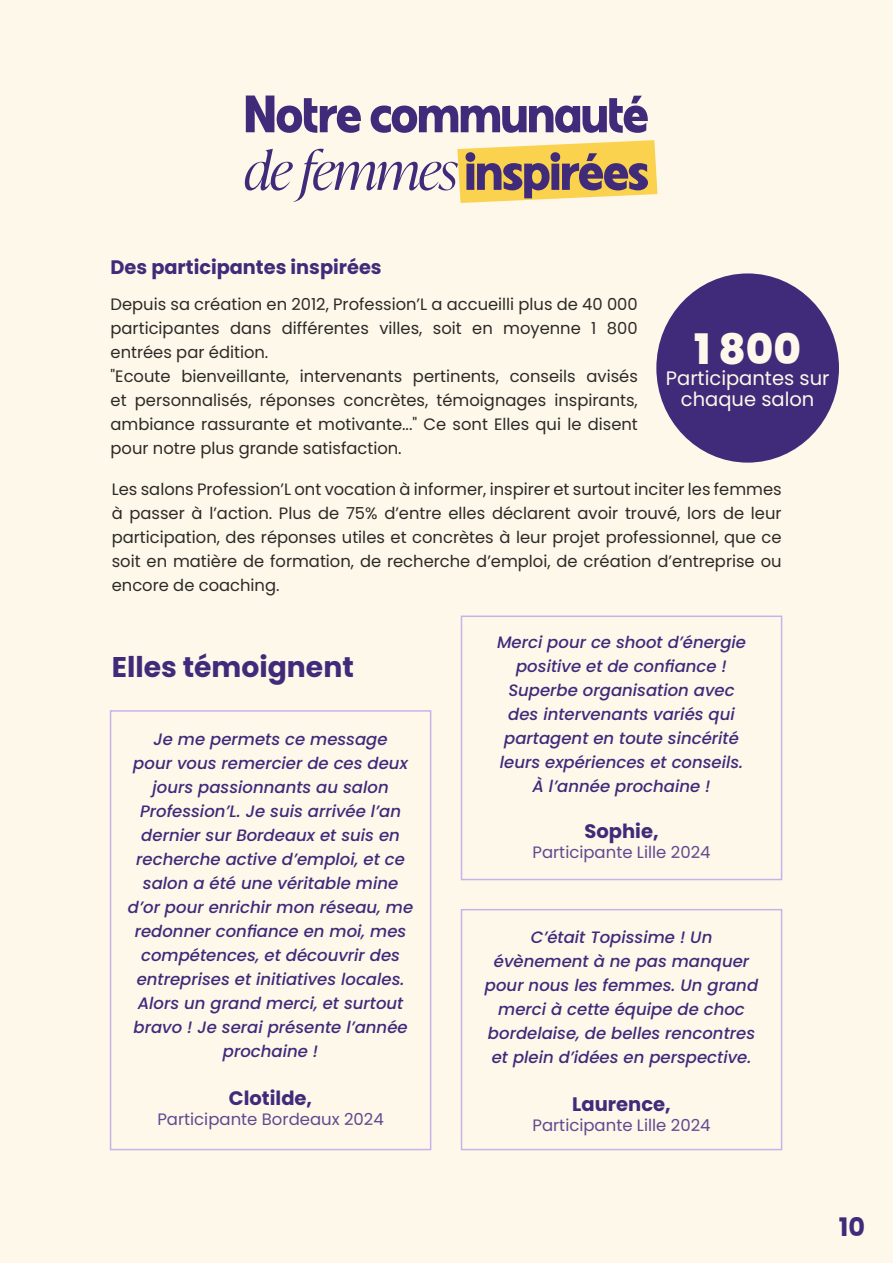
<style>
.page{position:relative;width:893px;height:1263px;background:#fef8eb}
.page>*{position:absolute;margin:0;border:0;box-sizing:border-box;transform-origin:0 0}
.t1{font:52.5px "VVDS Fifties S Exp S Bold";color:#402a7a}
.t2{font:800 42px "Poppins";color:#fef8eb}
.t3{font:700 28.5px "Poppins";color:#402a7a}
.t4{font:700 25.5px "Poppins";color:#402a7a}
.t5{font:700 19.5px "Poppins";color:#402a7a}
.t6{font:19.5px/21px "Poppins";color:#fef8eb;text-align:center}
.t7{font:italic 500 16.5px/24px "Poppins";color:#402a7a;text-align:center}
.t8{font:16.5px/24px "Poppins";color:#2c2a27}
.t9{font:16.5px "Poppins";color:#61498e}
.s1{font-family:"Ivy Presto Display";font-weight:300;font-style:italic}
</style>
<div class="page">
<svg style="left:457px;top:140px;width:200px;height:63px;background:#fad766"></svg>
<div style="left:461px;top:615px;width:321px;height:265px;border:2px solid #c6b3ea"></div>
<div style="left:461px;top:909px;width:321px;height:241px;border:2px solid #c6b3ea"></div>
<div style="left:110px;top:710px;width:321px;height:440px;border:2px solid #c6b3ea"></div>
<div style="left:656px;top:273px;width:183px;height:190px;background:#402a7a;border-radius:50%"></div>
<h1 class="t1" style="left:245px;top:82px;width:405px">Notre communauté</h1>
<h1 class="t1" style="left:244px;top:140px;width:406px"><span class="s1">de femmes</span> inspirées</h1>
<p class="t5" style="left:111px;top:256px;width:273px">Des participantes inspirées</p>
<p class="t8" style="left:111px;top:293px;width:529px">Depuis sa création en 2012, Profession’L a accueilli plus de 40 000 participantes dans différentes villes, soit en moyenne 1 800 entrées par édition.<br>"Ecoute bienveillante, intervenants pertinents, conseils avisés et personnalisés, réponses concrètes, témoignages inspirants, ambiance rassurante et motivante..." Ce sont Elles qui le disent pour notre plus grande satisfaction.</p>
<h2 class="t2" style="left:694px;top:325px;width:108px">1 800</h2>
<p class="t6" style="left:666px;top:368px;width:165px">Participantes sur chaque salon</p>
<p class="t8" style="left:112px;top:478px;width:671px;text-align:justify">Les salons Profession’L ont vocation à informer, inspirer et surtout inciter les femmes à passer à l’action. Plus de 75% d’entre elles déclarent avoir trouvé, lors de leur participation, des réponses utiles et concrètes à leur projet professionnel, que ce soit en matière de formation, de recherche d’emploi, de création d’entreprise ou encore de coaching.</p>
<h3 class="t3" style="left:112px;top:650px;width:244px">Elles témoignent</h3>
<p class="t7" style="left:128px;top:727px;width:287px">Je me permets ce message<br>pour vous remercier de ces deux jours passionnants au salon<br>Profession’L. Je suis arrivée l’an dernier sur Bordeaux et suis en recherche active d’emploi, et ce salon a été une véritable mine d’or pour enrichir mon réseau, me redonner confiance en moi, mes compétences, et découvrir des entreprises et initiatives locales.<br>Alors un grand merci, et surtout bravo ! Je serai présente l’année prochaine !</p>
<p class="t5" style="left:229px;top:1087px;width:85px">Clotilde,</p>
<p class="t9" style="left:157px;top:1110px;width:228px">Participante Bordeaux 2024</p>
<p class="t7" style="left:497px;top:630px;width:250px">Merci pour ce shoot d’énergie positive et de confiance !<br>Superbe organisation avec des intervenants variés qui partagent en toute sincérité leurs expériences et conseils.<br>À l’année prochaine !</p>
<p class="t5" style="left:584px;top:820px;width:76px">Sophie,</p>
<p class="t9" style="left:532px;top:842px;width:180px">Participante Lille 2024</p>
<p class="t7" style="left:485px;top:925px;width:275px">C’était Topissime ! Un évènement à ne pas manquer pour nous les femmes. Un grand merci à cette équipe de choc bordelaise, de belles rencontres et plein d’idées en perspective.</p>
<p class="t5" style="left:572px;top:1093px;width:100px">Laurence,</p>
<p class="t9" style="left:532px;top:1116px;width:180px">Participante Lille 2024</p>
<h3 class="t4" style="left:839px;top:1212px;width:28px">10</h3>
</div>
